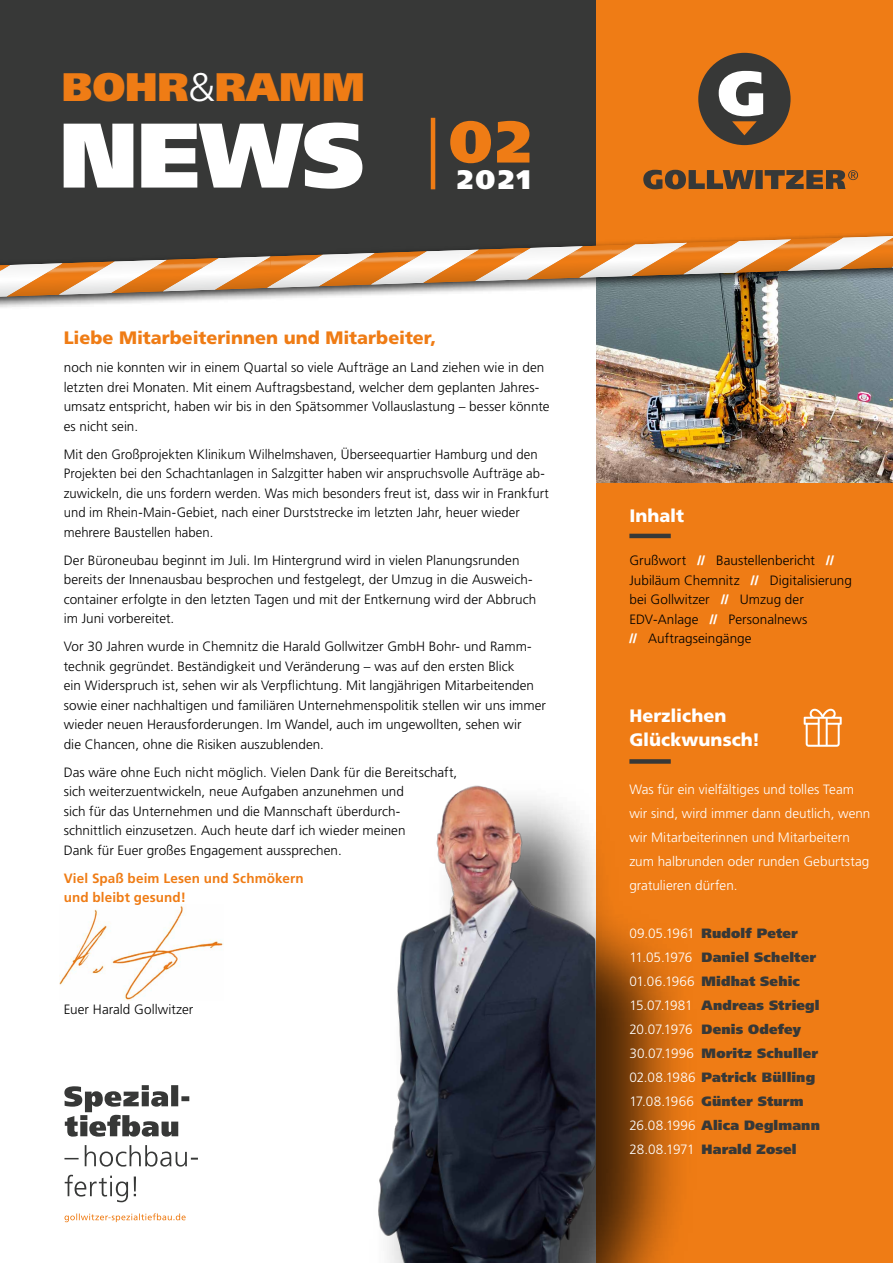
<style>
.page{position:relative;width:893px;height:1263px;background:#fff}
.page>*{position:absolute;margin:0;border:0;box-sizing:border-box;transform-origin:0 0}
.t1{font:900 91.5px "Frutiger";color:#fff}
.t2{font:900 58.65px "Frutiger";color:#ef7c15}
.t3{font:900 39.75px "Frutiger";color:#ef7c15}
.t4{font:900 26.85px "Frutiger";color:#fff}
.t5{font:900 18px "Frutiger";color:#ef7c15}
.t6{font:900 18px/24px "Frutiger";color:#fff}
.t7{font:300 13.5px/19.5px "Frutiger";letter-spacing:.005em;color:#000}
.t8{font:900 13.5px/24px "Frutiger";letter-spacing:.01em;color:#373837}
.t9{font:300 13.5px/24px "Frutiger";color:#fff}
.t10{font:700 13.5px/19.5px "Frutiger";letter-spacing:.01em;color:#ef7c15}
.s1{font-weight:300;color:#fff}
.s2{font-weight:900;color:#fff}
</style>
<div class="page">
<div style="left:595px;top:0;width:298px;height:1263px;background:#ef7c15"></div>
<img style="left:595px;top:310px;width:298px;height:172px">
<div style="left:369px;top:778px;width:327px;height:485px;background:#000;opacity:.75"></div>
<img style="left:369px;top:778px;width:226px;height:485px">
<div style="left:0;top:0;width:595px;height:272px;background:#373837"></div>
<svg style="left:65px;top:1175px;width:71px;height:27px"></svg>
<svg style="left:64px;top:1145px;width:134px;height:21px"></svg>
<svg style="left:64px;top:1085px;width:125px;height:51px"></svg>
<svg style="left:65px;top:1213px;width:121px;height:9px"></svg>
<hr style="left:431px;top:118px;width:4px;height:71px;background:#ef7c15">
<div style="left:698px;top:53px;width:93px;height:92px;background:#373837;border-radius:50%"></div>
<svg style="left:719px;top:71px;width:44px;height:64px"></svg>
<svg style="left:643px;top:170px;width:215px;height:19px"></svg>
<svg style="left:804px;top:709px;width:38px;height:38px"></svg>
<div style="left:629px;top:759px;width:42px;height:5px;background:#373837"></div>
<hr style="left:629px;top:534px;width:42px;height:4px;background:#373837">
<img style="left:60px;top:906px;width:163px;height:95px">
<div style="left:0;top:231px;width:893px;height:79px;background:#000;opacity:.83"></div>
<svg style="left:0;top:236px;width:893px;height:61px"></svg>
<img style="left:271px;top:259px;width:44px;height:7px">
<img style="left:357px;top:256px;width:62px;height:8px">
<img style="left:461px;top:253px;width:62px;height:7px">
<img style="left:565px;top:249px;width:62px;height:8px">
<img style="left:669px;top:246px;width:62px;height:7px">
<img style="left:773px;top:242px;width:63px;height:8px">
<img style="left:305px;top:258px;width:62px;height:7px">
<img style="left:409px;top:254px;width:62px;height:8px">
<img style="left:513px;top:251px;width:62px;height:7px">
<img style="left:617px;top:247px;width:62px;height:8px">
<img style="left:721px;top:244px;width:62px;height:8px">
<img style="left:826px;top:241px;width:62px;height:7px">
<h3 class="t3" style="left:62px;top:62px;width:304px">BOHR<span class="s1">&amp;</span>RAMM</h3>
<h1 class="t1" style="left:60px;top:100px;width:307px">NEWS</h1>
<h2 class="t2" style="left:449px;top:106px;width:83px">02</h2>
<h3 class="t4" style="left:457px;top:164px;width:75px">2021</h3>
<h3 class="t5" style="left:64px;top:327px;width:374px">Liebe Mitarbeiterinnen und Mitarbeiter,</h3>
<p class="t7" style="left:64px;top:358px;width:487px">noch nie konnten wir in einem Quartal so viele Aufträge an Land ziehen wie in den letzten drei Monaten. Mit einem Auftragsbestand, welcher dem geplanten Jahres&shy;umsatz entspricht, haben wir bis in den Spätsommer Vollauslastung – besser könnte es nicht sein.</p>
<p class="t7" style="left:64px;top:444px;width:486px">Mit den Großprojekten Klinikum Wilhelmshaven, Überseequartier Hamburg und den Projekten bei den Schachtanlagen in Salzgitter haben wir anspruchsvolle Aufträge ab&shy;zuwickeln, die uns fordern werden. Was mich besonders freut ist, dass wir in Frankfurt und im Rhein-Main-Gebiet, nach einer Durststrecke im letzten Jahr, heuer wieder mehrere Baustellen haben.</p>
<p class="t7" style="left:64px;top:550px;width:474px">Der Büroneubau beginnt im Juli. Im Hintergrund wird in vielen Planungsrunden bereits der Innenausbau besprochen und festgelegt, der Umzug in die Ausweich&shy;container erfolgte in den letzten Tagen und mit der Entkernung wird der Abbruch im Juni vorbereitet.</p>
<p class="t7" style="left:64px;top:637px;width:484px">Vor 30 Jahren wurde in Chemnitz die Harald Gollwitzer GmbH Bohr- und Ramm&shy;technik gegründet. Beständigkeit und Veränderung – was auf den ersten Blick<br>ein Widerspruch ist, sehen wir als Verpflichtung. Mit langjährigen Mitarbeitenden sowie einer nachhaltigen und familiären Unternehmenspolitik stellen wir uns immer wieder neuen Herausforderungen. Im Wandel, auch im ungewollten, sehen wir<br>die Chancen, ohne die Risiken auszublenden.</p>
<p class="t7" style="left:64px;top:762px;width:395px">Das wäre ohne Euch nicht möglich. Vielen Dank für die Bereitschaft, sich weiterzuentwickeln, neue Aufgaben anzunehmen und<br>sich für das Unternehmen und die Mannschaft überdurch&shy;schnittlich einzusetzen. Auch heute darf ich wieder meinen<br>Dank für Euer großes Engagement aussprechen.</p>
<p class="t10" style="left:64px;top:868px;width:242px">Viel Spaß beim Lesen und Schmökern und bleibt gesund!</p>
<p class="t7" style="left:64px;top:1000px;width:131px">Euer Harald Gollwitzer</p>
<h3 class="t6" style="left:629px;top:503px;width:56px">Inhalt</h3>
<p class="t7" style="left:629px;top:551px;width:224px">Grußwort <span class="s2">//</span> Baustellenbericht <span class="s2">//<br></span>Jubiläum Chemnitz <span class="s2">//</span> Digitalisierung bei Gollwitzer <span class="s2">//</span> Umzug der<br>EDV-Anlage <span class="s2">//</span> Personalnews<br><span class="s2">//</span> Auftragseingänge</p>
<h3 class="t6" style="left:629px;top:703px;width:132px">Herzlichen<br>Glückwunsch!</h3>
<p class="t9" style="left:629px;top:777px;width:243px">Was für ein vielfältiges und tolles Team wir sind, wird immer dann deutlich, wenn wir Mitarbeiterinnen und Mitarbeitern zum halbrunden oder runden Geburtstag gratulieren dürfen.</p>
<p class="t8" style="left:629px;top:921px;width:192px"><span class="s1">09.05.1961</span> Rudolf Peter<br><span class="s1">11.05.1976</span> Daniel Schelter<br><span class="s1">01.06.1966</span> Midhat Sehic<br><span class="s1">15.07.1981</span> Andreas Striegl<br><span class="s1">20.07.1976</span> Denis Odefey<br><span class="s1">30.07.1996</span> Moritz Schuller<br><span class="s1">02.08.1986</span> Patrick Bülling<br><span class="s1">17.08.1966</span> Günter Sturm<br><span class="s1">26.08.1996</span> Alica Deglmann<br><span class="s1">28.08.1971</span> Harald Zosel</p>
</div>
